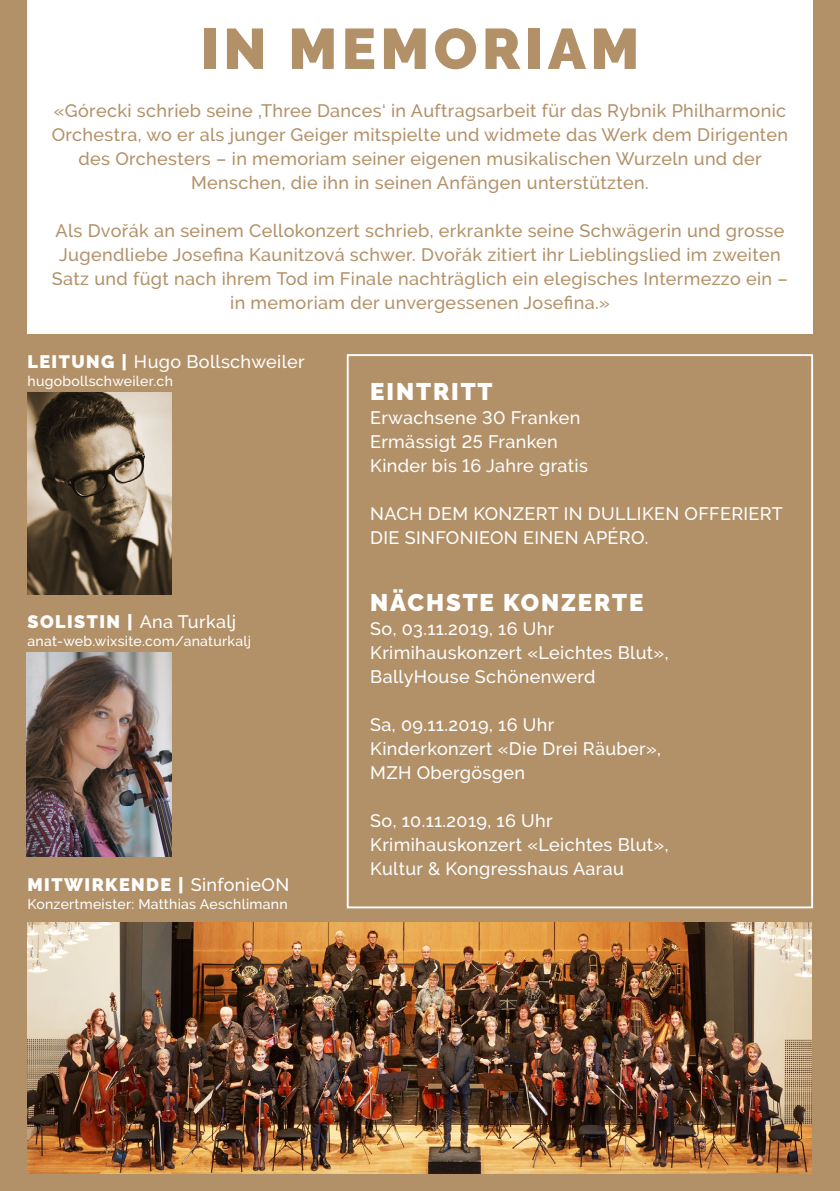
<style>
.page{position:relative;width:840px;height:1191px;background:#fff}
.page>*{position:absolute;margin:0;border:0;box-sizing:border-box;transform-origin:0 0}
.t1{font:900 57px "Raleway";letter-spacing:.08em;color:#b29169}
.t2{font:900 24px "Raleway";letter-spacing:.08em;color:#fff}
.t3{font:500 18px/24px "Raleway";letter-spacing:.02em;color:#b29169;text-align:center}
.t4{font:500 18px/24px "Raleway";letter-spacing:.02em;color:#fff}
.t5{font:900 18px "Raleway";letter-spacing:.08em;color:#fff}
.t6{font:500 14px "Raleway";letter-spacing:.02em;color:#fff}
.s1{font-weight:900}
.s2{font-weight:500}
</style>
<div class="page">
<div style="left:0;top:0;width:839px;height:1191px;background:#b29169"></div>
<div style="left:346px;top:354px;width:466px;height:554px;border:2px solid #fff"></div>
<div style="left:27px;top:0;width:785px;height:333px;background:#fff"></div>
<img style="left:27px;top:922px;width:784px;height:251px">
<img style="left:27px;top:392px;width:144px;height:203px">
<img style="left:27px;top:652px;width:144px;height:204px">
<h1 class="t1" style="left:201px;top:16px;width:439px">IN MEMORIAM</h1>
<p class="t3" style="left:52px;top:99px;width:737px">«Górecki schrieb seine ‚Three Dances‘ in Auftragsarbeit für das Rybnik Philharmonic Orchestra, wo er als junger Geiger mitspielte und widmete das Werk dem Dirigenten des Orchesters – in memoriam seiner eigenen musikalischen Wurzeln und der Menschen, die ihn in seinen Anfängen unterstützten.</p>
<p class="t3" style="left:52px;top:219px;width:737px">Als Dvořák an seinem Cellokonzert schrieb, erkrankte seine Schwägerin und grosse Jugendliebe Josefina Kaunitzová schwer. Dvořák zitiert ihr Lieblingslied im zweiten Satz und fügt nach ihrem Tod im Finale nachträglich ein elegisches Intermezzo ein – in memoriam der unvergessenen Josefina.»</p>
<p class="t4" style="left:27px;top:349px;width:279px"><span class="s1">LEITUNG |</span> Hugo Bollschweiler</p>
<p class="t6" style="left:27px;top:372px;width:147px">hugobollschweiler.ch</p>
<p class="t4" style="left:27px;top:610px;width:210px"><span class="s1">SOLISTIN |</span> Ana Turkalj</p>
<p class="t6" style="left:27px;top:633px;width:225px">anat-web.wixsite.com/anaturkalj</p>
<p class="t5" style="left:27px;top:874px;width:263px">MITWIRKENDE | <span class="s2">SinfonieON</span></p>
<p class="t6" style="left:27px;top:896px;width:261px">Konzertmeister: Matthias Aeschlimann</p>
<h2 class="t2" style="left:370px;top:378px;width:124px">EINTRITT</h2>
<p class="t4" style="left:370px;top:406px;width:219px">Erwachsene 30 Franken<br>Ermässigt 25 Franken<br>Kinder bis 16 Jahre gratis</p>
<p class="t4" style="left:370px;top:501px;width:414px">NACH DEM KONZERT IN DULLIKEN OFFERIERT<br>DIE SINFONIEON EINEN APÉRO.</p>
<h2 class="t2" style="left:370px;top:588px;width:274px">NÄCHSTE KONZERTE</h2>
<p class="t4" style="left:370px;top:616px;width:299px">So, 03.11.2019, 16 Uhr<br>Krimihauskonzert «Leichtes Blut»,<br>BallyHouse Schönenwerd</p>
<p class="t4" style="left:370px;top:712px;width:292px">Sa, 09.11.2019, 16 Uhr<br>Kinderkonzert «Die Drei Räuber»,<br>MZH Obergösgen</p>
<p class="t4" style="left:370px;top:808px;width:299px">So, 10.11.2019, 16 Uhr<br>Krimihauskonzert «Leichtes Blut»,<br>Kultur &amp; Kongresshaus Aarau</p>
</div>
